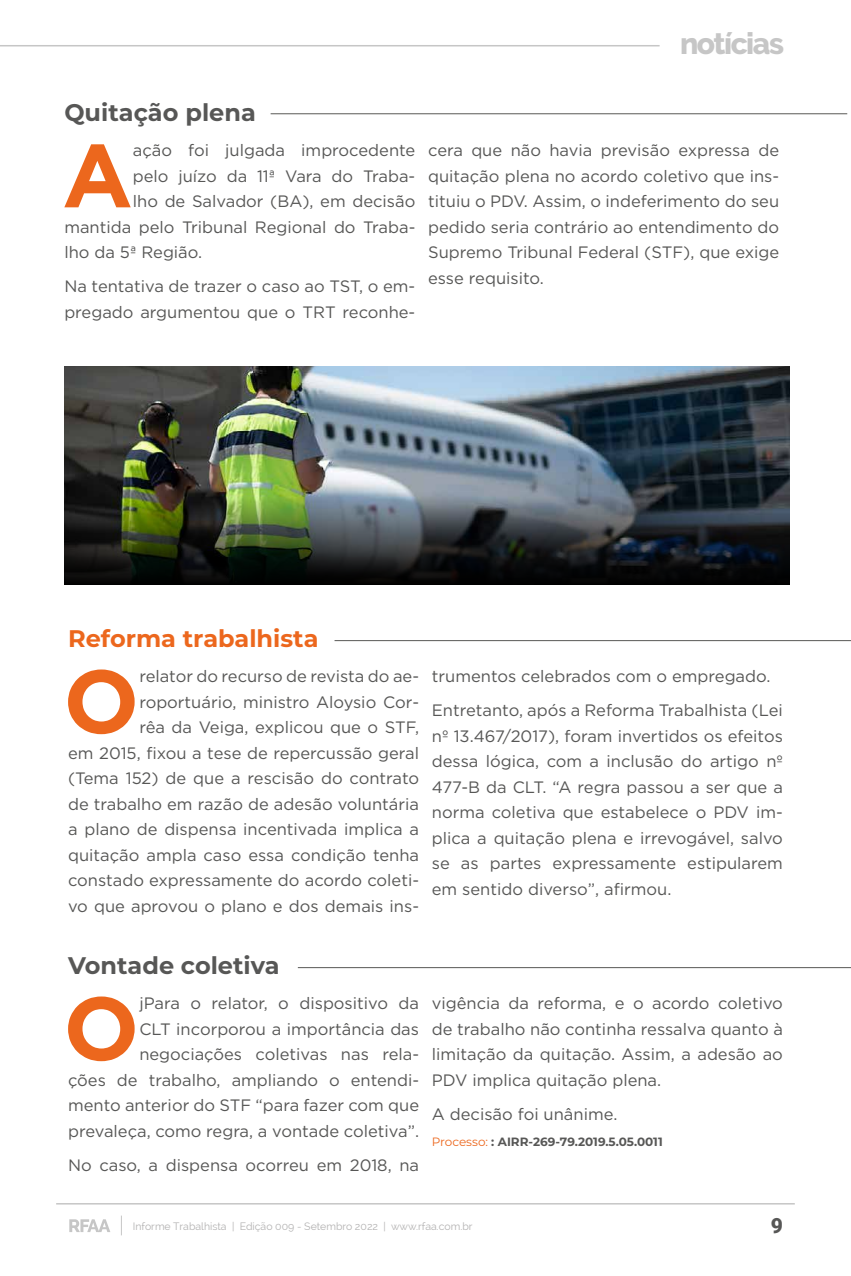
<style>
.page{position:relative;width:851px;height:1276px;background:#fff}
.page>*{position:absolute;margin:0;border:0;box-sizing:border-box;transform-origin:0 0}
.t1{font:700 89.4px "Gotham";color:#ec671d}
.t2{font:800 30px "Raleway";letter-spacing:-.05em;color:#c6c6c6}
.t3{font:700 24px "Montserrat";color:#575756}
.t4{font:700 24px "Montserrat";color:#ec671d}
.t5{font:900 21px "Roboto";color:#575756}
.t6{font:16.5px/25.5px "Gotham";color:#575756;text-align:justify}
.t7{font:700 12px "Montserrat";color:#575756}
.t8{font:10.5px "Raleway";color:#b3b2b2}
.s1{font-weight:400;color:#ec671d}
</style>
<div class="page">
<hr style="left:334px;top:640px;width:516px;height:1px;background:#585856">
<img style="left:65px;top:367px;width:724px;height:130px">
<img style="left:64px;top:497px;width:725px;height:88px">
<hr style="left:270px;top:113px;width:577px;height:1px;background:#585856">
<hr style="left:298px;top:967px;width:552px;height:1px;background:#585856">
<svg style="left:121px;top:1215px;width:1px;height:20px"></svg>
<hr style="left:56px;top:1203px;width:738px;height:1px;background:#c6c6c6">
<svg style="left:69px;top:1219px;width:41px;height:13px"></svg>
<hr style="left:0;top:45px;width:659px;height:1px;background:#c6c6c6">
<h2 class="t2" style="left:680px;top:26px;width:105px">notícias</h2>
<h3 class="t3" style="left:64px;top:95px;width:193px">Quitação plena</h3>
<h1 class="t1" style="left:62px;top:124px;width:72px">A</h1>
<p class="t6" style="left:133px;top:137px;width:284px">ação foi julgada improcedente</p>
<p class="t6" style="left:133px;top:163px;width:284px">pelo juízo da 11ª Vara do Traba-</p>
<p class="t6" style="left:133px;top:188px;width:284px">lho de Salvador (BA), em decisão</p>
<p class="t6" style="left:64px;top:214px;width:352px">mantida pelo Tribunal Regional do Traba-</p>
<p class="t6" style="left:64px;top:239px;width:139px">lho da 5ª Região.</p>
<p class="t6" style="left:64px;top:273px;width:352px">Na tentativa de trazer o caso ao TST, o em&shy;pregado argumentou que o TRT reconhe-</p>
<p class="t6" style="left:428px;top:137px;width:352px">cera que não havia previsão expressa de quitação plena no acordo coletivo que ins&shy;tituiu o PDV. Assim, o indeferimento do seu pedido seria contrário ao entendimento do Supremo Tribunal Federal (STF), que exige esse requisito.</p>
<h3 class="t4" style="left:68px;top:621px;width:252px">Reforma trabalhista</h3>
<h1 class="t1" style="left:63px;top:650px;width:77px">O</h1>
<p class="t6" style="left:68px;top:663px;width:352px;text-align:right">relator do recurso de revista do ae&shy;roportuário, ministro Aloysio Cor-<br>rêa da Veiga, explicou que o STF,<br>em 2015, fixou a tese de repercussão geral (Tema 152) de que a rescisão do contrato de trabalho em razão de adesão voluntária a plano de dispensa incentivada implica a quitação ampla caso essa condição tenha constado expressamente do acordo coleti&shy;vo que aprovou o plano e dos demais ins-</p>
<p class="t6" style="left:432px;top:659px;width:352px;line-height:34px">trumentos celebrados com o empregado.<br>Entretanto, após a Reforma Trabalhista (Lei</p>
<p class="t6" style="left:432px;top:722px;width:352px">nº 13.467/2017), foram invertidos os efeitos dessa lógica, com a inclusão do artigo nº 477-B da CLT. “A regra passou a ser que a norma coletiva que estabelece o PDV im&shy;plica a quitação plena e irrevogável, salvo se as partes expressamente estipularem em sentido diverso”, afirmou.</p>
<h3 class="t3" style="left:68px;top:948px;width:213px">Vontade coletiva</h3>
<h1 class="t1" style="left:63px;top:976px;width:77px">O</h1>
<p class="t6" style="left:68px;top:990px;width:352px;text-align:right">jPara o relator, o dispositivo da<br>CLT incorporou a importância das negociações coletivas nas rela-<br>ções de trabalho, ampliando o entendi&shy;mento anterior do STF “para fazer com que prevaleça, como regra, a vontade coletiva”.</p>
<p class="t6" style="left:68px;top:1151px;width:352px">No caso, a dispensa ocorreu em 2018, na</p>
<p class="t6" style="left:432px;top:990px;width:352px">vigência da reforma, e o acordo coletivo de trabalho não continha ressalva quanto à limitação da quitação. Assim, a adesão ao PDV implica quitação plena.</p>
<p class="t6" style="left:432px;top:1100px;width:187px">A decisão foi unânime.</p>
<p class="t7" style="left:432px;top:1133px;width:232px"><span class="s1">Processo:</span> : AIRR-269-79.2019.5.05.0011</p>
<p class="t8" style="left:133px;top:1220px;width:341px">Informe Trabalhista | Edição 009 - Setembro 2022 | www.rfaa.com.br</p>
<p class="t5" style="left:770px;top:1211px;width:14px">9</p>
</div>
